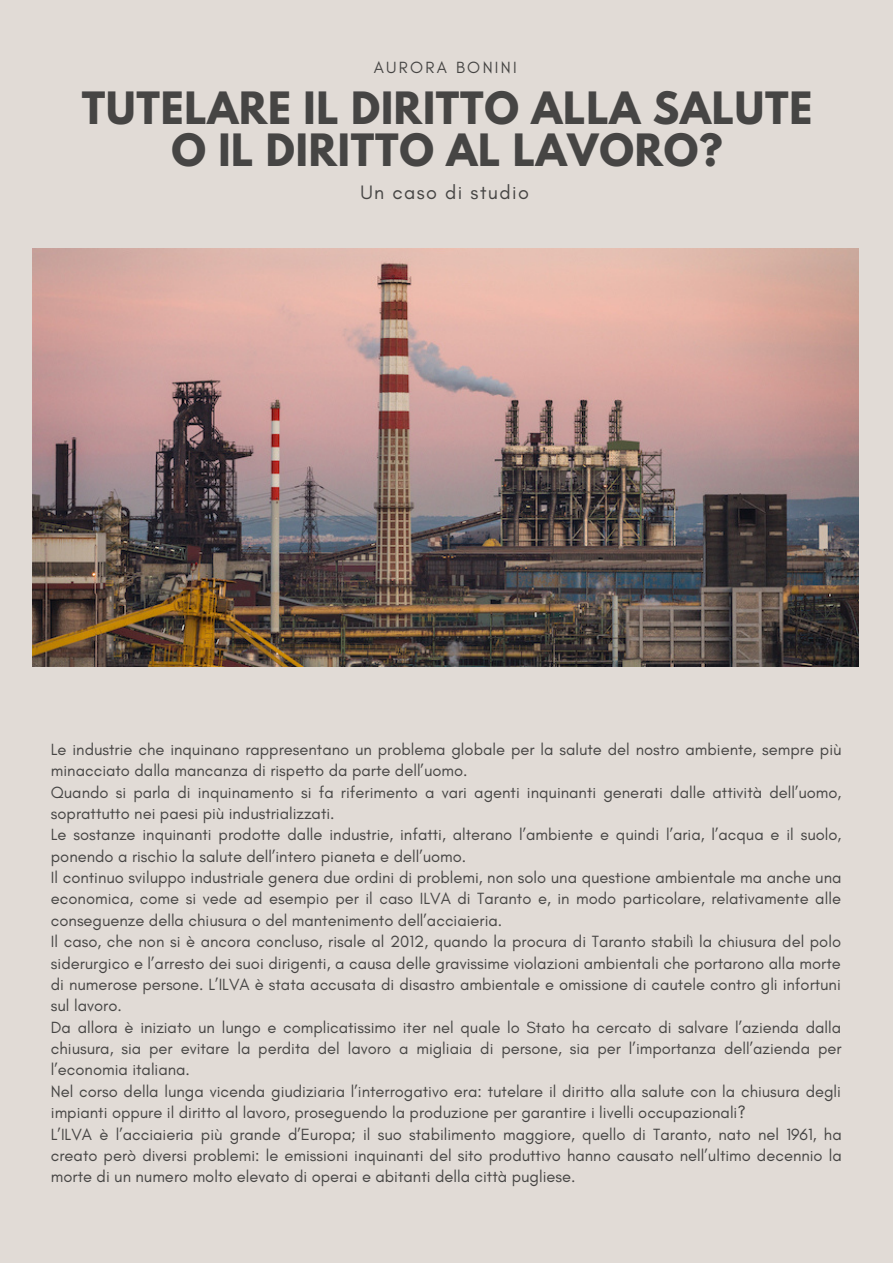
<style>
.page{position:relative;width:893px;height:1264px;background:#fff}
.page>*{position:absolute;margin:0;border:0;box-sizing:border-box;transform-origin:0 0}
.t1{font:700 39.45px/42.8px "League Spartan";letter-spacing:.02em;color:#464544;text-align:center}
.t2{font:19.8px "Glacial Indifference";letter-spacing:.07em;color:#464544}
.t3{font:16.5px/21.3px "Glacial Indifference";color:#464544}
.t4{font:16.5px "Glacial Indifference";letter-spacing:.14em;color:#464544}
</style>
<div class="page">
<div style="left:0;top:0;width:892px;height:1262px;background:#e1dbd6"></div>
<img style="left:32px;top:248px;width:826px;height:418px">
<p class="t4" style="left:373px;top:57px;width:145px">AURORA BONINI</p>
<h1 class="t1" style="left:82px;top:91px;width:731px">TUTELARE IL DIRITTO ALLA SALUTE<br>O IL DIRITTO AL LAVORO?</h1>
<p class="t2" style="left:360px;top:180px;width:170px">Un caso di studio</p>
<p class="t3" style="left:51px;top:738px;width:792px">Le industrie che inquinano rappresentano un problema globale per la salute del nostro ambiente, sempre più minacciato dalla mancanza di rispetto da parte dell’uomo.<br>Quando si parla di inquinamento si fa riferimento a vari agenti inquinanti generati dalle attività dell’uomo, soprattutto nei paesi più industrializzati.<br>Le sostanze inquinanti prodotte dalle industrie, infatti, alterano l’ambiente e quindi l’aria, l’acqua e il suolo, ponendo a rischio la salute dell’intero pianeta e dell’uomo.<br>Il continuo sviluppo industriale genera due ordini di problemi, non solo una questione ambientale ma anche una economica, come si vede ad esempio per il caso ILVA di Taranto e, in modo particolare, relativamente alle conseguenze della chiusura o del mantenimento dell’acciaieria.<br>Il caso, che non si è ancora concluso, risale al 2012, quando la procura di Taranto stabilì la chiusura del polo siderurgico e l’arresto dei suoi dirigenti, a causa delle gravissime violazioni ambientali che portarono alla morte di numerose persone. L’ILVA è stata accusata di disastro ambientale e omissione di cautele contro gli infortuni sul lavoro.<br>Da allora è iniziato un lungo e complicatissimo iter nel quale lo Stato ha cercato di salvare l’azienda dalla chiusura, sia per evitare la perdita del lavoro a migliaia di persone, sia per l’importanza dell’azienda per l’economia italiana.<br>Nel corso della lunga vicenda giudiziaria l’interrogativo era: tutelare il diritto alla salute con la chiusura degli impianti oppure il diritto al lavoro, proseguendo la produzione per garantire i livelli occupazionali?<br>L’ILVA è l’acciaieria più grande d’Europa; il suo stabilimento maggiore, quello di Taranto, nato nel 1961, ha creato però diversi problemi: le emissioni inquinanti del sito produttivo hanno causato nell’ultimo decennio la morte di un numero molto elevato di operai e abitanti della città pugliese.</p>
</div>
